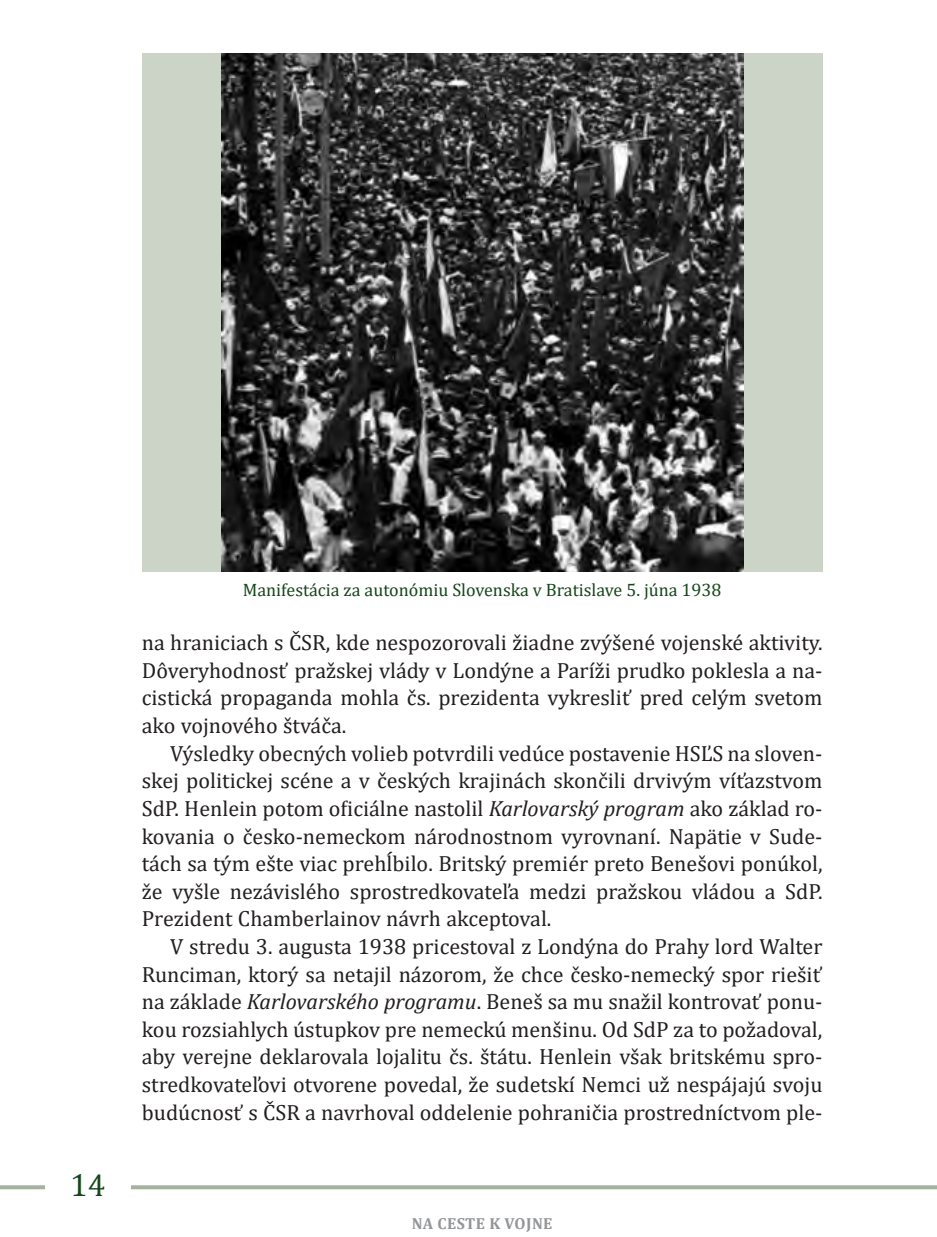
<style>
.page{position:relative;width:937px;height:1237px;background:#fff}
.page>*{position:absolute;margin:0;border:0;box-sizing:border-box;transform-origin:0 0}
.t1{font:32px "Cambria";color:#144719}
.t2{font:22px/27.6px "Cambria";color:#231f20;text-align:justify}
.t3{font:18px "Cambria";color:#144719}
.t4{font:700 16px "Cambria";letter-spacing:.025em;color:#939598}
.s1{font-style:italic}
</style>
<div class="page">
<svg style="left:0;top:1185px;width:935px;height:4px;fill:#a5b29d"></svg>
<div style="left:142px;top:53px;width:680px;height:519px;background:#ccd4c8"></div>
<img style="left:221px;top:53px;width:522px;height:519px">
<div style="left:45px;top:1164px;width:85px;height:46px;background:#fff"></div>
<h1 class="t1" style="left:70px;top:1165px;width:37px">14</h1>
<p class="t3" style="left:243px;top:579px;width:480px">manifestácia za autonómiu Slovenska v Bratislave 5. júna 1938</p>
<p class="t2" style="left:142px;top:628px;width:682px">na hraniciach s ČSr, kde nespozorovali žiadne zvýšené vojenské aktivity. dôveryhodnosť pražskej vlády v londýne a Paríži prudko poklesla a na&shy;cistická propaganda mohla čs. prezidenta vykresliť pred celým svetom ako vojnového štváča.</p>
<p class="t2" style="left:142px;top:739px;width:682px;text-indent:28px">výsledky obecných volieb potvrdili vedúce postavenie hSĽS na sloven&shy;skej politickej scéne a v českých krajinách skončili drvivým víťazstvom SdP. henlein potom oficiálne nastolil <span class="s1">Karlovarský program</span> ako základ ro&shy;kovania o česko-nemeckom národnostnom vyrovnaní. napätie v Sude&shy;tách sa tým ešte viac prehĺbilo. Britský premiér preto Benešovi ponúkol, že vyšle nezávislého sprostredkovateľa medzi pražskou vládou a SdP.<br>Prezident Chamberlainov návrh akceptoval.</p>
<p class="t2" style="left:142px;top:932px;width:682px;text-indent:28px">v stredu 3. augusta 1938 pricestoval z londýna do Prahy lord Walter runciman, ktorý sa netajil názorom, že chce česko-nemecký spor riešiť na základe <span class="s1">Karlovarského programu</span>. Beneš sa mu snažil kontrovať ponu&shy;kou rozsiahlych ústupkov pre nemeckú menšinu. od SdP za to požadoval, aby verejne deklarovala lojalitu čs. štátu. henlein však britskému spro&shy;stredkovateľovi otvorene povedal, že sudetskí nemci už nespájajú svoju budúcnosť s ČSr a navrhoval oddelenie pohraničia prostredníctvom ple-</p>
<p class="t4" style="left:412px;top:1213px;width:142px">NA CESTE K VOJNE</p>
</div>
